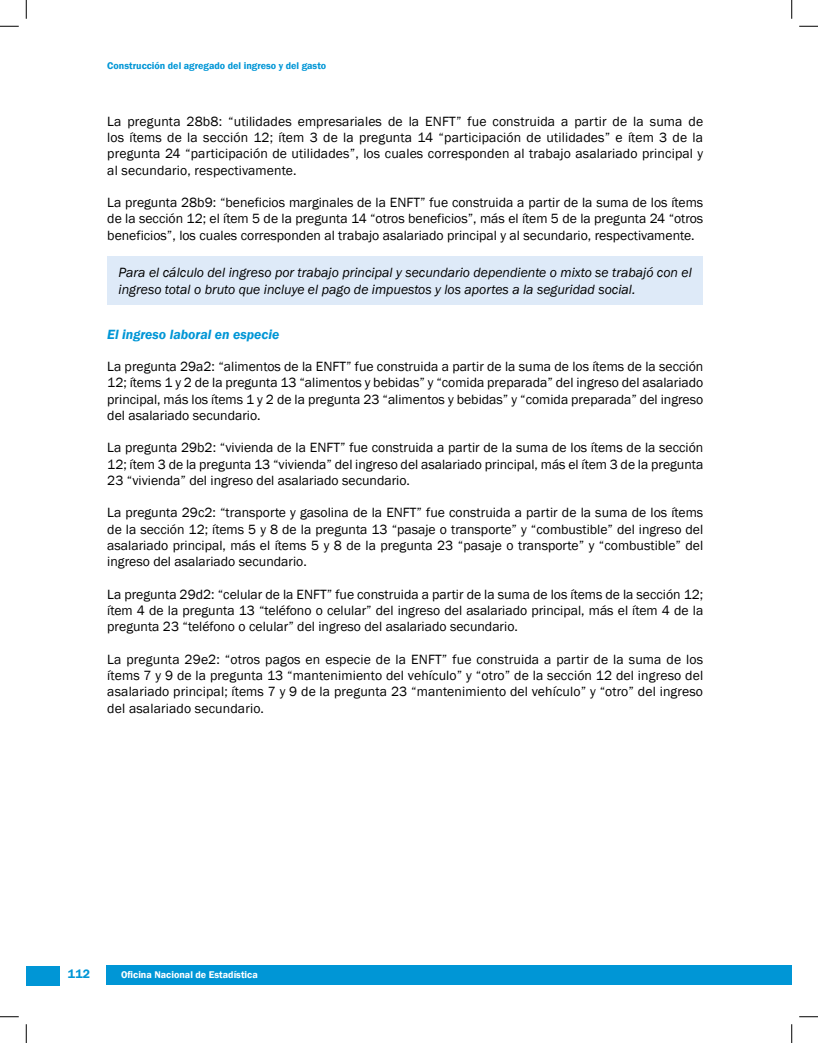
<style>
.page{position:relative;width:818px;height:1043px;background:#fff}
.page>*{position:absolute;margin:0;border:0;box-sizing:border-box;transform-origin:0 0}
.t1{font:13.75px/16.2px "Franklin Gothic";color:#000;text-align:justify}
.t2{font:italic 13.75px/16.2px "Franklin Gothic";color:#000}
.t3{font:italic 600 13.75px "Franklin Gothic";color:#0096d6}
.t4{font:600 12.5px "Franklin Gothic";color:#0096d6}
.t5{font:600 10px "Franklin Gothic";color:#0096d6}
.t6{font:600 10px "Franklin Gothic";color:#fff}
</style>
<div class="page">
<div style="left:106px;top:965px;width:685px;height:20px;background:#0096d6"></div>
<div style="left:26px;top:966px;width:34px;height:19px;background:#0096d6"></div>
<div style="left:107px;top:256px;width:596px;height:49px;background:#deeaf8"></div>
<svg style="left:0;top:25px;width:19px;height:2px"></svg>
<svg style="left:799px;top:25px;width:19px;height:2px"></svg>
<svg style="left:0;top:1016px;width:19px;height:1px"></svg>
<svg style="left:799px;top:1016px;width:19px;height:1px"></svg>
<svg style="left:25px;top:0;width:2px;height:19px"></svg>
<svg style="left:25px;top:1024px;width:2px;height:18px"></svg>
<svg style="left:791px;top:0;width:1px;height:19px"></svg>
<svg style="left:791px;top:1024px;width:1px;height:18px"></svg>
<p class="t5" style="left:107px;top:60px;width:220px">Construcción del agregado del ingreso y del gasto</p>
<p class="t1" style="left:107px;top:113px;width:597px">La pregunta 28b8: “utilidades empresariales de la ENFT” fue construida a partir de la suma de los ítems de la sección 12; ítem 3 de la pregunta 14 “participación de utilidades” e ítem 3 de la pregunta 24 “participación de utilidades”, los cuales corresponden al trabajo asalariado principal y al secundario, respectivamente.</p>
<p class="t1" style="left:107px;top:195px;width:597px">La pregunta 28b9: “beneficios marginales de la ENFT” fue construida a partir de la suma de los ítems de la sección 12; el ítem 5 de la pregunta 14 “otros beneficios”, más el ítem 5 de la pregunta 24 “otros beneficios”, los cuales corresponden al trabajo asalariado principal y al secundario, respectivamente.</p>
<p class="t2" style="left:119px;top:265px;width:574px">Para el cálculo del ingreso por trabajo principal y secundario dependiente o mixto se trabajó con el ingreso total o bruto que incluye el pago de impuestos y los aportes a la seguridad social.</p>
<p class="t3" style="left:107px;top:325px;width:173px">El ingreso laboral en especie</p>
<p class="t1" style="left:107px;top:358px;width:597px">La pregunta 29a2: “alimentos de la ENFT” fue construida a partir de la suma de los ítems de la sección 12; ítems 1 y 2 de la pregunta 13 “alimentos y bebidas” y “comida preparada” del ingreso del asalariado principal, más los ítems 1 y 2 de la pregunta 23 “alimentos y bebidas” y “comida preparada” del ingreso del asalariado secundario.</p>
<p class="t1" style="left:107px;top:440px;width:597px">La pregunta 29b2: “vivienda de la ENFT” fue construida a partir de la suma de los ítems de la sección 12; ítem 3 de la pregunta 13 “vivienda” del ingreso del asalariado principal, más el ítem 3 de la pregunta 23 “vivienda” del ingreso del asalariado secundario.</p>
<p class="t1" style="left:107px;top:505px;width:597px">La pregunta 29c2: “transporte y gasolina de la ENFT” fue construida a partir de la suma de los ítems de la sección 12; ítems 5 y 8 de la pregunta 13 “pasaje o transporte” y “combustible” del ingreso del asalariado principal, más el ítems 5 y 8 de la pregunta 23 “pasaje o transporte” y “combustible” del ingreso del asalariado secundario.</p>
<p class="t1" style="left:107px;top:586px;width:597px">La pregunta 29d2: “celular de la ENFT” fue construida a partir de la suma de los ítems de la sección 12; ítem 4 de la pregunta 13 “teléfono o celular” del ingreso del asalariado principal, más el ítem 4 de la pregunta 23 “teléfono o celular” del ingreso del asalariado secundario.</p>
<p class="t1" style="left:107px;top:651px;width:597px">La pregunta 29e2: “otros pagos en especie de la ENFT” fue construida a partir de la suma de los ítems 7 y 9 de la pregunta 13 “mantenimiento del vehículo” y “otro” de la sección 12 del ingreso del asalariado principal; ítems 7 y 9 de la pregunta 23 “mantenimiento del vehículo” y “otro” del ingreso del asalariado secundario.</p>
<p class="t4" style="left:68px;top:966px;width:24px">112</p>
<p class="t6" style="left:121px;top:968px;width:138px">Oficina Nacional de Estadística</p>
</div>
